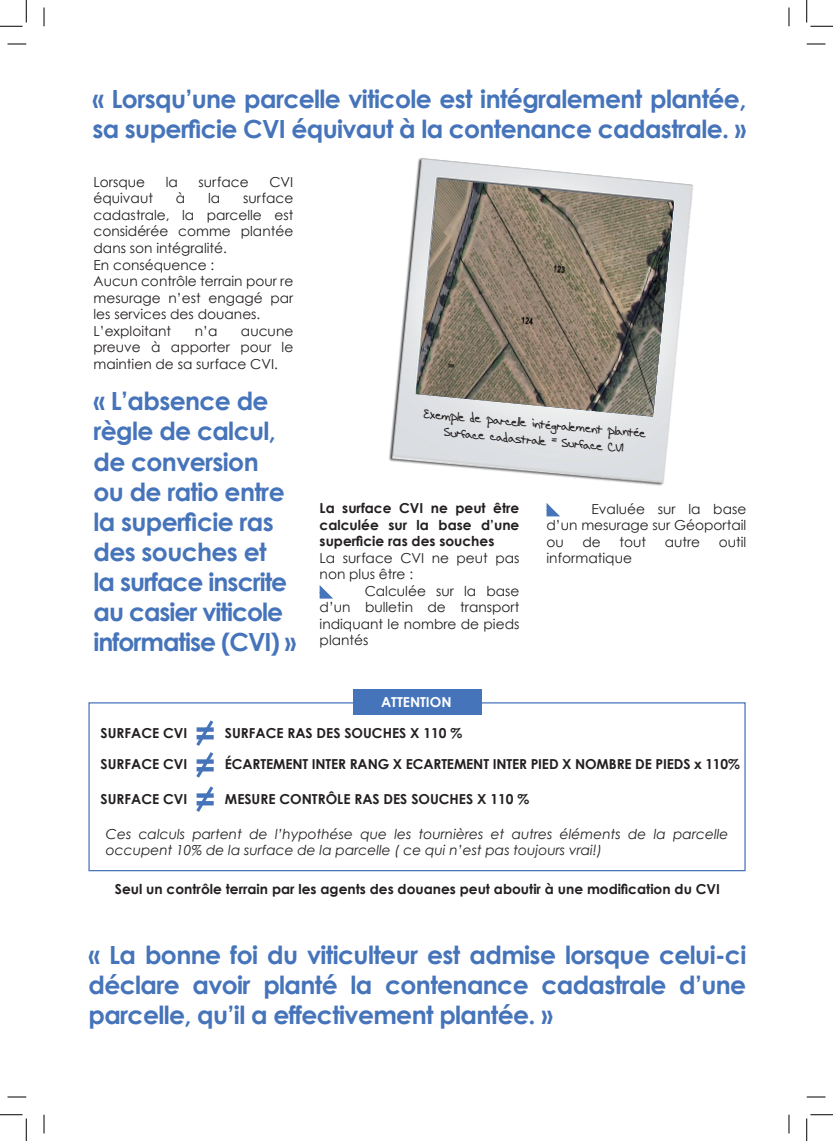
<style>
.page{position:relative;width:833px;height:1141px;background:#fff}
.page>*{position:absolute;margin:0;border:0;box-sizing:border-box;transform-origin:0 0}
.t1{font:700 35px/33px "Century Gothic";color:#4674ba;text-align:justify}
.t2{font:700 25px/30px "Century Gothic";letter-spacing:-.025em;color:#4674ba}
.t3{font:13.75px/16.5px "Century Gothic";color:#231f20;text-align:justify}
.t4{font:700 13.75px/16.5px "Century Gothic";color:#231f20;text-align:justify}
.t5{font:italic 13.75px/16.5px "Century Gothic";color:#231f20}
.t6{font:13.75px/16.5px "A Enigma Scrawl 4 BRK";color:#231f20;text-align:center}
.t7{font:700 13.75px "Century Gothic";color:#fff}
</style>
<div class="page">
<img style="left:389px;top:158px;width:305px;height:328px">
<svg style="left:319px;top:585px;width:14px;height:13px"></svg>
<svg style="left:546px;top:503px;width:13px;height:13px"></svg>
<svg style="left:196px;top:720px;width:18px;height:92px"></svg>
<div style="left:88px;top:702px;width:657px;height:169px;border:1px solid #4674ba"></div>
<div style="left:353px;top:689px;width:128px;height:26px;background:#4674ba"></div>
<img style="left:415px;top:179px;width:258px;height:237px">
<svg style="left:8px;top:43px;width:18px;height:2px"></svg>
<svg style="left:806px;top:43px;width:19px;height:2px"></svg>
<svg style="left:8px;top:1096px;width:18px;height:1px"></svg>
<svg style="left:806px;top:1096px;width:19px;height:1px"></svg>
<svg style="left:43px;top:8px;width:2px;height:18px"></svg>
<svg style="left:43px;top:1114px;width:2px;height:19px"></svg>
<svg style="left:788px;top:8px;width:1px;height:18px"></svg>
<svg style="left:788px;top:1114px;width:1px;height:19px"></svg>
<svg style="left:0;top:0;width:27px;height:27px"></svg>
<svg style="left:0;top:1114px;width:27px;height:26px"></svg>
<svg style="left:806px;top:0;width:26px;height:27px"></svg>
<svg style="left:806px;top:1114px;width:26px;height:26px"></svg>
<h2 class="t2" style="left:92px;top:83px;width:655px">« Lorsqu’une parcelle viticole est intégralement plantée, sa superficie CVI équivaut à la contenance cadastrale. »</h2>
<p class="t3" style="left:93px;top:173px;width:53px">Lorsque</p>
<p class="t3" style="left:166px;top:173px;width:14px">la</p>
<p class="t3" style="left:198px;top:173px;width:52px">surface</p>
<p class="t3" style="left:269px;top:173px;width:25px">CVI</p>
<p class="t3" style="left:93px;top:190px;width:61px">équivaut</p>
<p class="t3" style="left:176px;top:190px;width:11px">à</p>
<p class="t3" style="left:208px;top:190px;width:14px">la</p>
<p class="t3" style="left:93px;top:190px;width:201px;text-align:left;text-indent:150px">surface cadastrale, la parcelle est considérée comme plantée dans son intégralité.<br>En conséquence :<br>Aucun contrôle terrain pour re mesurage n’est engagé par les services des douanes.<br>L’exploitant</p>
<p class="t3" style="left:195px;top:322px;width:24px">n’a</p>
<p class="t3" style="left:93px;top:322px;width:201px;text-indent:147px">aucune preuve à apporter pour le maintien de sa surface CVI.</p>
<h2 class="t2" style="left:93px;top:386px;width:204px">« L’absence de règle de calcul, de conversion<br>ou de ratio entre la superficie ras des souches et<br>la surface inscrite au casier viticole informatise (CVI) »</h2>
<p class="t6" style="left:424px;top:405px;width:225px;rotate:5deg">Exemple de parcelle intégralement plantée<br>Surface cadastrale = Surface CVI</p>
<p class="t4" style="left:319px;top:499px;width:201px">La surface CVI ne peut être calculée sur la base d’une superficie ras des souches</p>
<p class="t3" style="left:319px;top:549px;width:201px;text-align:left">La surface CVI ne peut pas non plus être :<br>-</p>
<p class="t3" style="left:319px;top:582px;width:201px;text-indent:45px">Calculée sur la base d’un bulletin de transport indiquant le nombre de pieds plantés</p>
<p class="t7" style="left:381px;top:693px;width:72px">ATTENTION</p>
<p class="t3" style="left:546px;top:500px;width:201px;text-indent:45px">Evaluée sur la base d’un mesurage sur Géoportail ou</p>
<p class="t3" style="left:546px;top:500px;width:6px">-</p>
<p class="t3" style="left:582px;top:533px;width:20px">de</p>
<p class="t3" style="left:619px;top:533px;width:28px">tout</p>
<p class="t3" style="left:664px;top:533px;width:37px">autre</p>
<p class="t3" style="left:718px;top:533px;width:29px">outil</p>
<p class="t3" style="left:546px;top:550px;width:87px">informatique</p>
<p class="t4" style="left:100px;top:724px;width:88px">SURFACE CVI</p>
<p class="t4" style="left:100px;top:755px;width:88px">SURFACE CVI</p>
<p class="t4" style="left:100px;top:790px;width:88px">SURFACE CVI</p>
<h1 class="t1" style="left:195px;top:715px;width:23px">= = =</h1>
<p class="t4" style="left:225px;top:724px;width:239px">SURFACE RAS DES SOUCHES X 110 %</p>
<p class="t4" style="left:225px;top:755px;width:516px">ÉCARTEMENT INTER RANG X ECARTEMENT INTER PIED X NOMBRE DE PIEDS x 110%</p>
<p class="t4" style="left:225px;top:790px;width:305px">MESURE CONTRÔLE RAS DES SOUCHES X 110 %</p>
<p class="t5" style="left:106px;top:825px;width:623px">Ces calculs partent de l’hypothése que les tournières et autres éléments de la parcelle occupent 10% de la surface de la parcelle ( ce qui n’est pas toujours vrai!)</p>
<p class="t4" style="left:115px;top:880px;width:606px">Seul un contrôle terrain par les agents des douanes peut aboutir à une modification du CVI</p>
<h2 class="t2" style="left:88px;top:939px;width:659px;text-align:justify">« La bonne foi du viticulteur est admise lorsque celui-ci déclare avoir planté la contenance cadastrale d’une parcelle, qu’il a effectivement plantée. »</h2>
</div>
